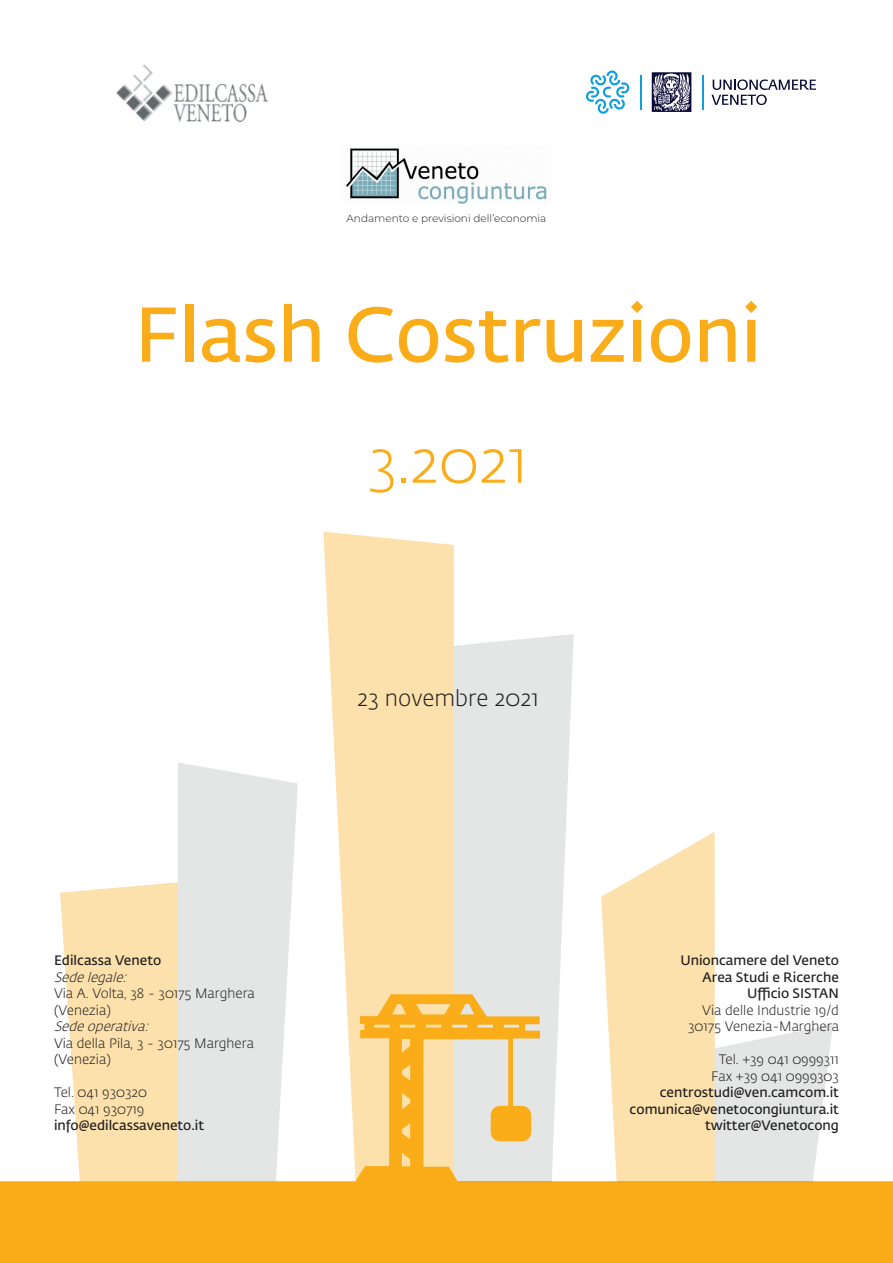
<style>
.page{position:relative;width:893px;height:1263px;background:#fff}
.page>*{position:absolute;margin:0;border:0;box-sizing:border-box;transform-origin:0 0}
.t1{font:600 76.65px "Fedra Sans Std";color:#faad19}
.t2{font:300 60px "Fedra Sans Std";color:#faad19}
.t3{font:300 22.5px "Fedra Sans Std";color:#231f20}
.t4{font:300 13.5px/16.5px "Fedra Sans Std";color:#231f20}
.t5{font:600 13.5px/16.5px "Fedra Sans Std";color:#231f20;text-align:right}
.t6{font:italic 300 13.5px "Fedra Sans Std";color:#231f20}
.t7{font:300 10.5px "Montserrat";color:#231f20}
</style>
<div class="page">
<svg style="left:60px;top:882px;width:118px;height:244px;background:#fde3b3"></svg>
<svg style="left:323px;top:531px;width:131px;height:595px;fill:#fde1ac"></svg>
<div style="left:178px;top:763px;width:120px;height:363px;background:#e4e5e5"></div>
<svg style="left:454px;top:634px;width:120px;height:492px;background:#e7e8e8"></svg>
<svg style="left:601px;top:832px;width:232px;height:294px"></svg>
<svg style="left:0;top:1126px;width:893px;height:137px;background:#f8c35e"></svg>
<svg style="left:586px;top:70px;width:43px;height:44px"></svg>
<hr style="left:640px;top:75px;width:1px;height:34px;background:#0c9fdb">
<hr style="left:702px;top:75px;width:1px;height:34px;background:#0c9fdb">
<svg style="left:711px;top:79px;width:105px;height:26px"></svg>
<svg style="left:652px;top:72px;width:39px;height:40px;background:#72718a"></svg>
<img style="left:345px;top:148px;width:202px;height:55px">
<svg style="left:354px;top:994px;width:186px;height:189px;background:#f3cf8a"></svg>
<img style="left:117px;top:64px;width:151px;height:58px">
<p class="t7" style="left:347px;top:211px;width:201px">Andamento e previsioni dell’economia</p>
<h1 class="t1" style="left:134px;top:288px;width:628px">Flash Costruzioni</h1>
<h2 class="t2" style="left:368px;top:426px;width:161px">3.2021</h2>
<p class="t5" style="left:54px;top:952px;width:109px">Edilcassa Veneto</p>
<p class="t6" style="left:54px;top:969px;width:78px">Sedelegale:</p>
<p class="t4" style="left:54px;top:985px;width:202px">Via A. Volta, 38 - 30175 Marghera (Venezia)</p>
<p class="t6" style="left:54px;top:1018px;width:100px">Sedeoperativa:</p>
<p class="t4" style="left:54px;top:1035px;width:202px">Via della Pila, 3 - 30175 Marghera (Venezia)</p>
<p class="t4" style="left:54px;top:1084px;width:94px">Tel. 041 930320<br>Fax 041 930719</p>
<p class="t5" style="left:54px;top:1117px;width:152px">info@edilcassaveneto.it</p>
<h3 class="t3" style="left:357px;top:685px;width:183px">23 novembre 2021</h3>
<p class="t5" style="left:680px;top:952px;width:160px">Unioncamere del Veneto<br>Area Studi e Ricerche<br>Ufficio SISTAN</p>
<p class="t4" style="left:688px;top:1002px;width:152px;text-align:right">Via delle Industrie 19/d<br>30175 Venezia-Marghera</p>
<p class="t4" style="left:711px;top:1051px;width:129px;text-align:center">Tel. +39 041 0999311<br>Fax +39 041 0999303</p>
<p class="t5" style="left:630px;top:1084px;width:211px">centrostudi@ven.camcom.it comunica@venetocongiuntura.it twitter@Venetocong</p>
</div>
